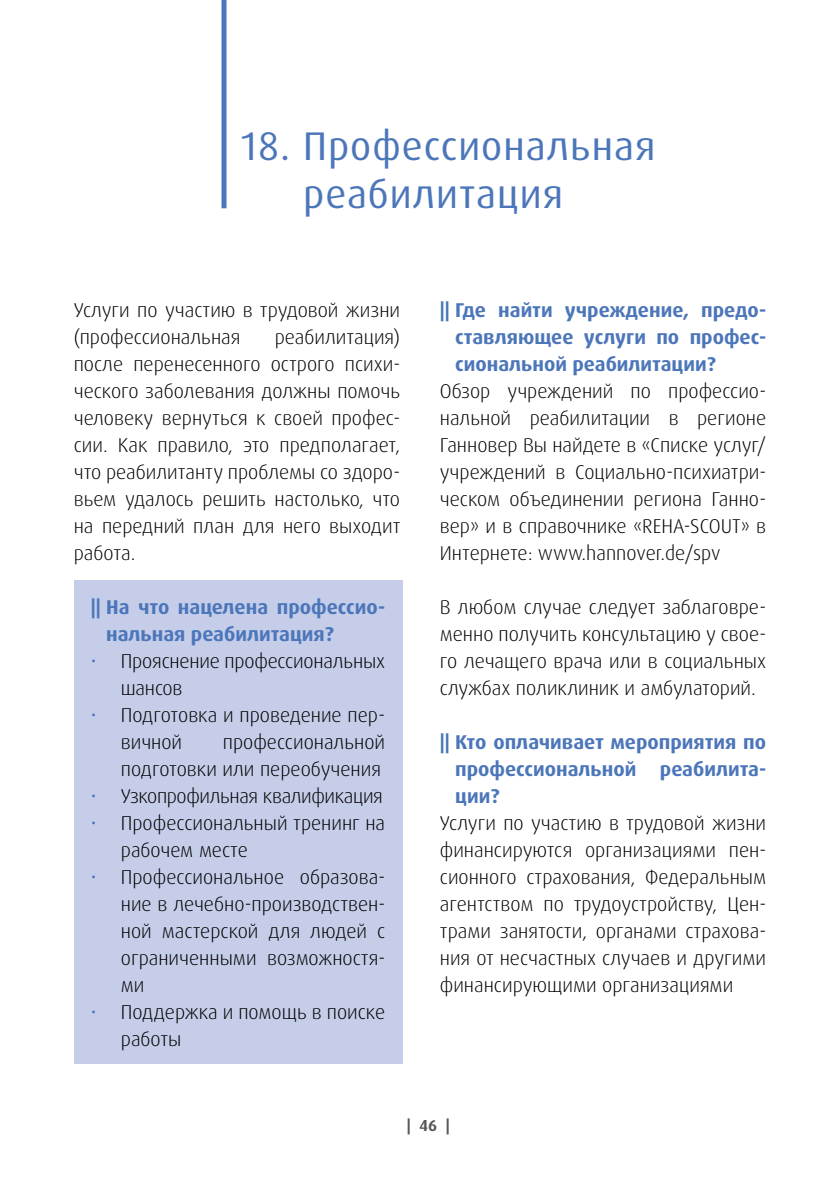
<style>
.page{position:relative;width:840px;height:1191px;background:#fff}
.page>*{position:absolute;margin:0;border:0;box-sizing:border-box;transform-origin:0 0}
.t1{font:40px/48px "Dax Pro";letter-spacing:.025em;color:#4c76ba}
.t2{font:300 20px/27px "Dax Pro";color:#000}
.t3{font:700 20px/27px "Dax Pro";color:#4c76ba;text-align:justify}
.t4{font:300 20px "Dax Pro";letter-spacing:-.02em;color:#000}
.t5{font:700 16px "Dax";color:#575756}
.s1{color:#4c76ba}
</style>
<div class="page">
<div style="left:221px;top:0;width:5px;height:208px;background:#4c76ba"></div>
<div style="left:74px;top:580px;width:328px;height:483px;background:#c5cde9"></div>
<h1 class="t1" style="left:303px;top:123px;width:353px;text-indent:-62px">18. Профессиональная реабилитация</h1>
<p class="t2" style="left:74px;top:296px;width:327px">Услуги по участию в трудовой жизни (профессиональная</p>
<p class="t2" style="left:74px;top:323px;width:328px;text-align:justify;text-indent:201px">реабилитация) после перенесенного острого психи&shy;ческого заболевания должны помочь человеку вернуться к своей профес&shy;сии. Как правило, это предполагает, что реабилитанту проблемы со здоро&shy;вьем удалось решить настолько, что на передний план для него выходит работа.</p>
<p class="t3" style="left:106px;top:593px;width:280px;text-indent:-15px">|| На что нацелена профессио&shy;нальная реабилитация?</p>
<p class="t2" style="left:121px;top:647px;width:266px;text-indent:-30px"><span class="s1">•</span> Прояснение профессиональных шансов</p>
<p class="t2" style="left:121px;top:701px;width:266px;text-indent:-30px"><span class="s1">•</span> Подготовка и проведение пер&shy;вичной</p>
<p class="t2" style="left:121px;top:728px;width:266px;text-align:right">профессиональной<br>подготовки или переобучения</p>
<p class="t4" style="left:91px;top:783px;width:293px"><span class="s1">•</span> Узкопрофильная квалификация</p>
<p class="t2" style="left:121px;top:809px;width:266px;text-indent:-30px"><span class="s1">•</span> Профессиональный тренинг на рабочем месте</p>
<p class="t2" style="left:121px;top:863px;width:266px;text-align:justify;text-indent:-30px"><span class="s1">•</span> Профессиональное образова&shy;ние в лечебно-производствен&shy;ной мастерской для людей с ограниченными возможностя&shy;ми</p>
<p class="t2" style="left:121px;top:998px;width:266px;text-indent:-30px"><span class="s1">•</span> Поддержка и помощь в поиске работы</p>
<p class="t3" style="left:455px;top:296px;width:312px;text-indent:-15px">|| Где найти учреждение, предо&shy;ставляющее услуги по профес&shy;сиональной реабилитации?</p>
<p class="t2" style="left:439px;top:377px;width:328px;text-align:justify">Обзор учреждений по профессио&shy;нальной реабилитации в регионе Ганновер Вы найдете в «Списке услуг/ учреждений в Социально-психиатри&shy;ческом объединении региона Ганно&shy;вер» и в справочнике «REHA-SCOUT» в Интернете: www.hannover.de/spv</p>
<p class="t2" style="left:439px;top:593px;width:327px;text-align:justify">В любом случае следует заблаговре&shy;менно получить консультацию у свое&shy;го лечащего врача или в социальных службах поликлиник и амбулаторий.</p>
<p class="t3" style="left:455px;top:728px;width:312px;text-indent:-15px">|| Кто оплачивает мероприятия по профессиональной реабилита&shy;ции?</p>
<p class="t2" style="left:439px;top:809px;width:327px;text-align:justify">Услуги по участию в трудовой жизни финансируются организациями пен&shy;сионного страхования, Федеральным агентством по трудоустройству, Цен&shy;трами занятости, органами страхова&shy;ния от несчастных случаев и другими финансирующими организациями</p>
<p class="t5" style="left:406px;top:1116px;width:45px">| 46 |</p>
</div>
